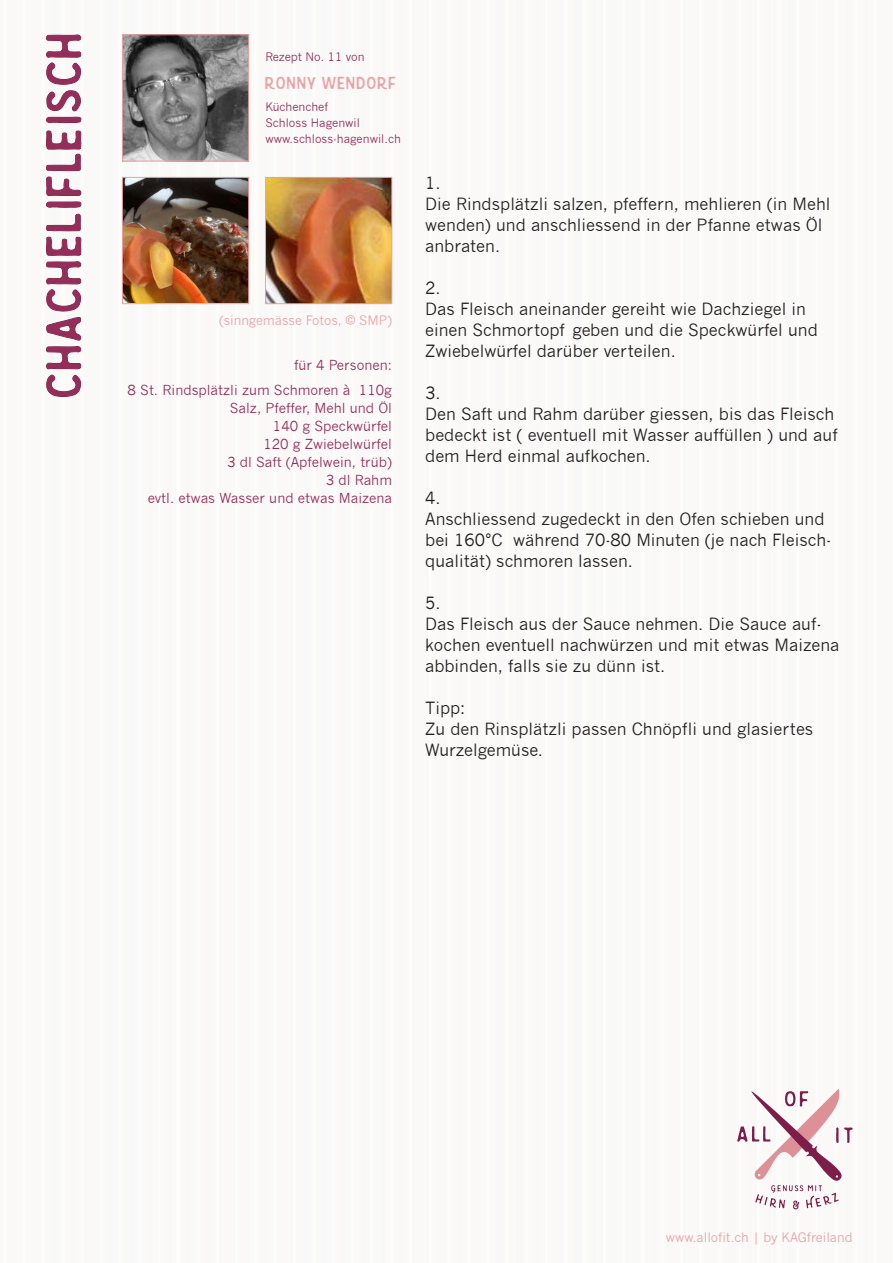
<style>
.page{position:relative;width:893px;height:1263px;background:#fff}
.page>*{position:absolute;margin:0;border:0;box-sizing:border-box;transform-origin:0 0}
.t1{font:67.05px "Yonder";letter-spacing:.025em;color:#932e5a}
.t2{font:24.3px "Yonder";letter-spacing:.025em;color:#e9a3a6}
.t3{font:16.5px/21px "News Gothic";color:#231f20}
.t4{font:13.5px "News Gothic";color:#932e5a}
.t5{font:12.75px "News Gothic";color:#e9a3a6}
.t6{font:11.55px "News Gothic";color:#932e5a}
</style>
<div class="page">
<img style="left:124px;top:37px;width:123px;height:122px">
<div style="left:122px;top:35px;width:127px;height:126px;border:1px solid #e9a3a6"></div>
<img style="left:267px;top:179px;width:123px;height:123px">
<div style="left:265px;top:177px;width:127px;height:127px;border:1px solid #e9a3a6"></div>
<img style="left:124px;top:179px;width:123px;height:123px">
<div style="left:122px;top:177px;width:127px;height:127px;border:1px solid #e9a3a6"></div>
<svg style="left:737px;top:1089px;width:116px;height:120px"></svg>
<svg style="left:46px;top:130px;width:36px;height:267px"></svg>
<svg style="left:46px;top:34px;width:36px;height:89px"></svg>
<p class="t1" style="left:32px;top:397px;width:368px;rotate:-90deg">Chachelifleisch</p>
<p class="t6" style="left:265px;top:50px;width:100px">Rezept No. 11 von</p>
<p class="t2" style="left:265px;top:71px;width:133px">ronny wendorf</p>
<p class="t6" style="left:265px;top:100px;width:64px">Küchenchef</p>
<p class="t6" style="left:265px;top:116px;width:96px">Schloss Hagenwil</p>
<p class="t6" style="left:265px;top:132px;width:137px">www.schloss-hagenwil.ch</p>
<p class="t5" style="left:219px;top:313px;width:174px">(sinngemässe Fotos, © SMP)</p>
<p class="t4" style="left:294px;top:357px;width:99px">für 4 Personen:</p>
<p class="t4" style="left:128px;top:382px;width:266px">8 St. Rindsplätzli zum Schmoren à 110g</p>
<p class="t4" style="left:230px;top:400px;width:164px">Salz, Pfeffer, Mehl und Öl</p>
<p class="t4" style="left:273px;top:418px;width:121px">140 g Speckwürfel</p>
<p class="t4" style="left:263px;top:436px;width:130px">120 g Zwiebelwürfel</p>
<p class="t4" style="left:227px;top:454px;width:166px">3 dl Saft (Apfelwein, trüb)</p>
<p class="t4" style="left:326px;top:472px;width:68px">3 dl Rahm</p>
<p class="t4" style="left:148px;top:490px;width:246px">evtl. etwas Wasser und etwas Maizena</p>
<p class="t3" style="left:425px;top:173px;width:17px">1.</p>
<p class="t3" style="left:425px;top:194px;width:407px">Die Rindsplätzli salzen, pfeffern, mehlieren (in Mehl wenden) und anschliessend in der Pfanne etwas Öl anbraten.</p>
<p class="t3" style="left:425px;top:278px;width:17px">2.</p>
<p class="t3" style="left:425px;top:299px;width:394px">Das Fleisch aneinander gereiht wie Dachziegel in einen Schmortopf geben und die Speckwürfel und<br>Zwiebelwürfel darüber verteilen.</p>
<p class="t3" style="left:425px;top:383px;width:17px">3.</p>
<p class="t3" style="left:425px;top:404px;width:414px">Den Saft und Rahm darüber giessen, bis das Fleisch bedeckt ist ( eventuell mit Wasser auffüllen ) und auf dem Herd einmal aufkochen.</p>
<p class="t3" style="left:425px;top:488px;width:17px">4.</p>
<p class="t3" style="left:425px;top:509px;width:408px">Anschliessend zugedeckt in den Ofen schieben und bei 160°C während 70-80 Minuten (je nach Fleisch&shy;qualität) schmoren lassen.</p>
<p class="t3" style="left:425px;top:593px;width:17px">5.</p>
<p class="t3" style="left:425px;top:614px;width:416px">Das Fleisch aus der Sauce nehmen. Die Sauce auf&shy;kochen eventuell nachwürzen und mit etwas Maizena abbinden, falls sie zu dünn ist.</p>
<p class="t3" style="left:425px;top:698px;width:42px">Tipp:</p>
<p class="t3" style="left:425px;top:719px;width:390px">Zu den Rinsplätzli passen Chnöpfli und glasiertes<br>Wurzelgemüse.</p>
<p class="t5" style="left:666px;top:1230px;width:188px">www.allofit.ch | by KAGfreiland</p>
</div>
